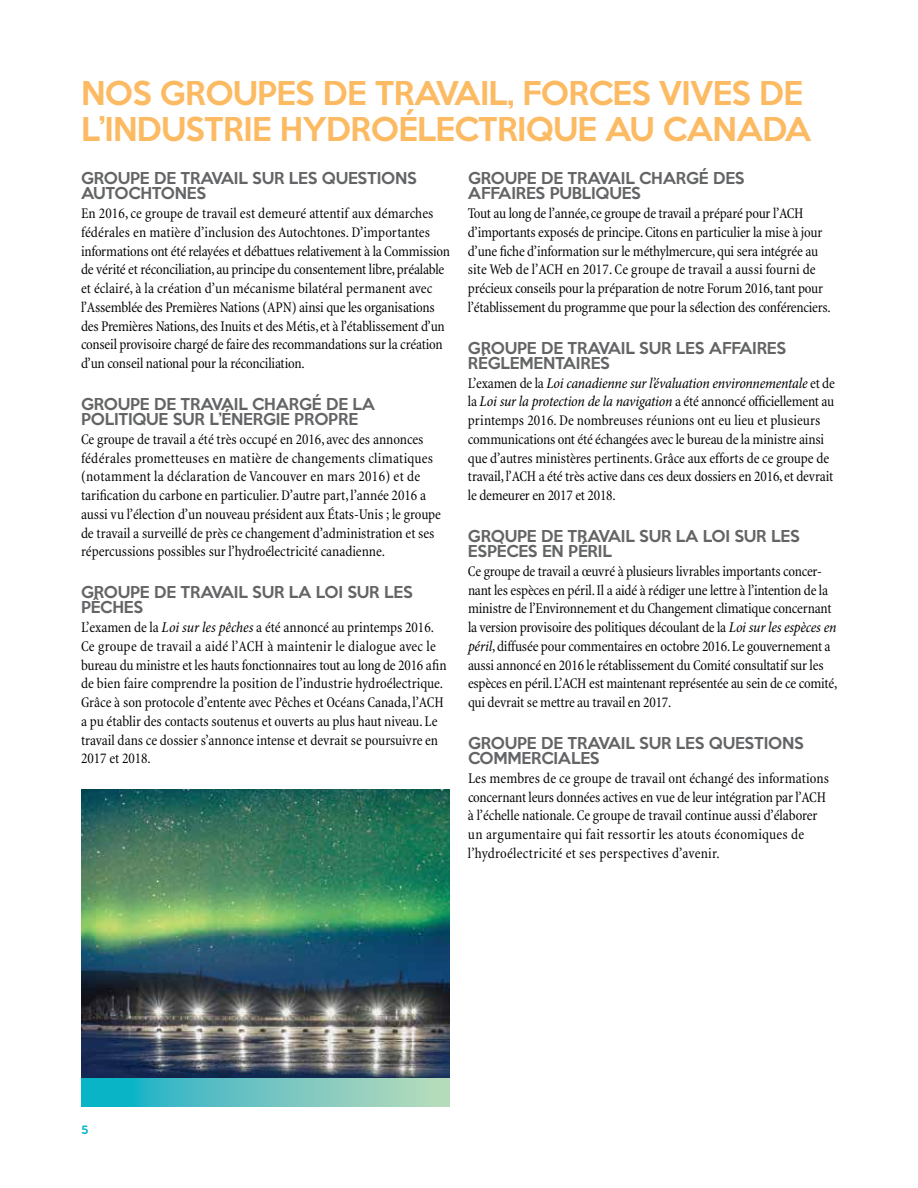
<style>
.page{position:relative;width:918px;height:1188px;background:#fff}
.page>*{position:absolute;margin:0;border:0;box-sizing:border-box;transform-origin:0 0}
.t1{font:500 30px/36px "Keep Calm";letter-spacing:-.02em;color:#fcba63}
.t2{font:condensed 15px/18.8px "Minion";letter-spacing:-.01em;color:#000}
.t3{font:500 15px/15px "Keep Calm";letter-spacing:-.01em;color:#636466}
.t4{font:italic condensed 15px/18.8px "Minion Pro";letter-spacing:-.015em;color:#000}
.t5{font:500 10.5px "Keep Calm";color:#09b4c7}
.s1{font-family:"Minion Pro";font-style:italic}
.s2{font-family:"Minion";font-style:normal}
</style>
<div class="page">
<svg style="left:81px;top:1078px;width:369px;height:29px;background:#66c4c1"></svg>
<img style="left:81px;top:789px;width:369px;height:289px">
<h1 class="t1" style="left:81px;top:73px;width:732px">NOS GROUPES DE TRAVAIL, FORCES VIVES DE<br>L’INDUSTRIE HYDROÉLECTRIQUE AU CANADA</h1>
<p class="t3" style="left:81px;top:170px;width:337px">GROUPE DE TRAVAIL SUR LES QUESTIONS<br>AUTOCHTONES</p>
<p class="t2" style="left:81px;top:204px;width:370px">En 2016, ce groupe de travail est demeuré attentif aux démarches fédérales en matière d’inclusion des Autochtones. D’importantes informations ont été relayées et débattues relativement à la Commission de vérité et réconciliation, au principe du consentement libre, préalable et éclairé, à la création d’un mécanisme bilatéral permanent avec l’Assemblée des Premières Nations (APN) ainsi que les organisations des Premières Nations, des Inuits et des Métis, et à l’établissement d’un conseil provisoire chargé de faire des recommandations sur la création d’un conseil national pour la réconciliation.</p>
<p class="t3" style="left:81px;top:395px;width:296px">GROUPE DE TRAVAIL CHARGÉ DE LA<br>POLITIQUE SUR L’ÉNERGIE PROPRE</p>
<p class="t2" style="left:81px;top:430px;width:362px">Ce groupe de travail a été très occupé en 2016, avec des annonces fédérales prometteuses en matière de changements climatiques (notamment la déclaration de Vancouver en mars 2016) et de tarification du carbone en particulier. D’autre part, l’année 2016 a aussi vu l’élection d’un nouveau président aux États-Unis ; le groupe de travail a surveillé de près ce changement d’administration et ses répercussions possibles sur l’hydroélectricité canadienne.</p>
<p class="t3" style="left:81px;top:584px;width:333px">GROUPE DE TRAVAIL SUR LA LOI SUR LES<br>PÊCHES</p>
<p class="t2" style="left:81px;top:618px;width:367px">L’examen de la <span class="s1">Loi sur les pêches</span> a été annoncé au printemps 2016.<br>Ce groupe de travail a aidé l’ACH à maintenir le dialogue avec le bureau du ministre et les hauts fonctionnaires tout au long de 2016 afin de bien faire comprendre la position de l’industrie hydroélectrique.<br>Grâce à son protocole d’entente avec Pêches et Océans Canada, l’ACH a pu établir des contacts soutenus et ouverts au plus haut niveau. Le travail dans ce dossier s’annonce intense et devrait se poursuivre en 2017 et 2018.</p>
<p class="t3" style="left:468px;top:170px;width:278px">GROUPE DE TRAVAIL CHARGÉ DES<br>AFFAIRES PUBLIQUES</p>
<p class="t2" style="left:468px;top:204px;width:364px">Tout au long de l’année, ce groupe de travail a préparé pour l’ACH d’importants exposés de principe. Citons en particulier la mise à jour d’une fiche d’information sur le méthylmercure, qui sera intégrée au site Web de l’ACH en 2017. Ce groupe de travail a aussi fourni de précieux conseils pour la préparation de notre Forum 2016, tant pour l’établissement du programme que pour la sélection des conférenciers.</p>
<p class="t3" style="left:468px;top:339px;width:320px">GROUPE DE TRAVAIL SUR LES AFFAIRES<br>RÉGLEMENTAIRES</p>
<p class="t4" style="left:468px;top:374px;width:368px"><span class="s2">L’examen de la</span> Loi canadienne sur l’évaluation environnementale <span class="s2">et de la</span> Loi sur la protection de la navigation <span class="s2">a été annoncé officiellement au</span></p>
<p class="t2" style="left:468px;top:411px;width:367px">printemps 2016. De nombreuses réunions ont eu lieu et plusieurs communications ont été échangées avec le bureau de la ministre ainsi que d’autres ministères pertinents. Grâce aux efforts de ce groupe de travail, l’ACH a été très active dans ces deux dossiers en 2016, et devrait le demeurer en 2017 et 2018.</p>
<p class="t3" style="left:468px;top:527px;width:333px">GROUPE DE TRAVAIL SUR LA LOI SUR LES<br>ESPÈCES EN PÉRIL</p>
<p class="t2" style="left:468px;top:562px;width:371px">Ce groupe de travail a œuvré à plusieurs livrables importants concer&shy;nant les espèces en péril. Il a aidé à rédiger une lettre à l’intention de la ministre de l’Environnement et du Changement climatique concernant la version provisoire des politiques découlant de la <span class="s1">Loi sur les espèces en péril</span>, diffusée pour commentaires en octobre 2016. Le gouvernement a aussi annoncé en 2016 le rétablissement du Comité consultatif sur les espèces en péril. L’ACH est maintenant représentée au sein de ce comité, qui devrait se mettre au travail en 2017.</p>
<p class="t3" style="left:468px;top:734px;width:337px">GROUPE DE TRAVAIL SUR LES QUESTIONS<br>COMMERCIALES</p>
<p class="t2" style="left:468px;top:769px;width:363px">Les membres de ce groupe de travail ont échangé des informations concernant leurs données actives en vue de leur intégration par l’ACH à l’échelle nationale. Ce groupe de travail continue aussi d’élaborer un argumentaire qui fait ressortir les atouts économiques de l’hydroélectricité et ses perspectives d’avenir.</p>
<p class="t5" style="left:81px;top:1121px;width:9px">5</p>
</div>
